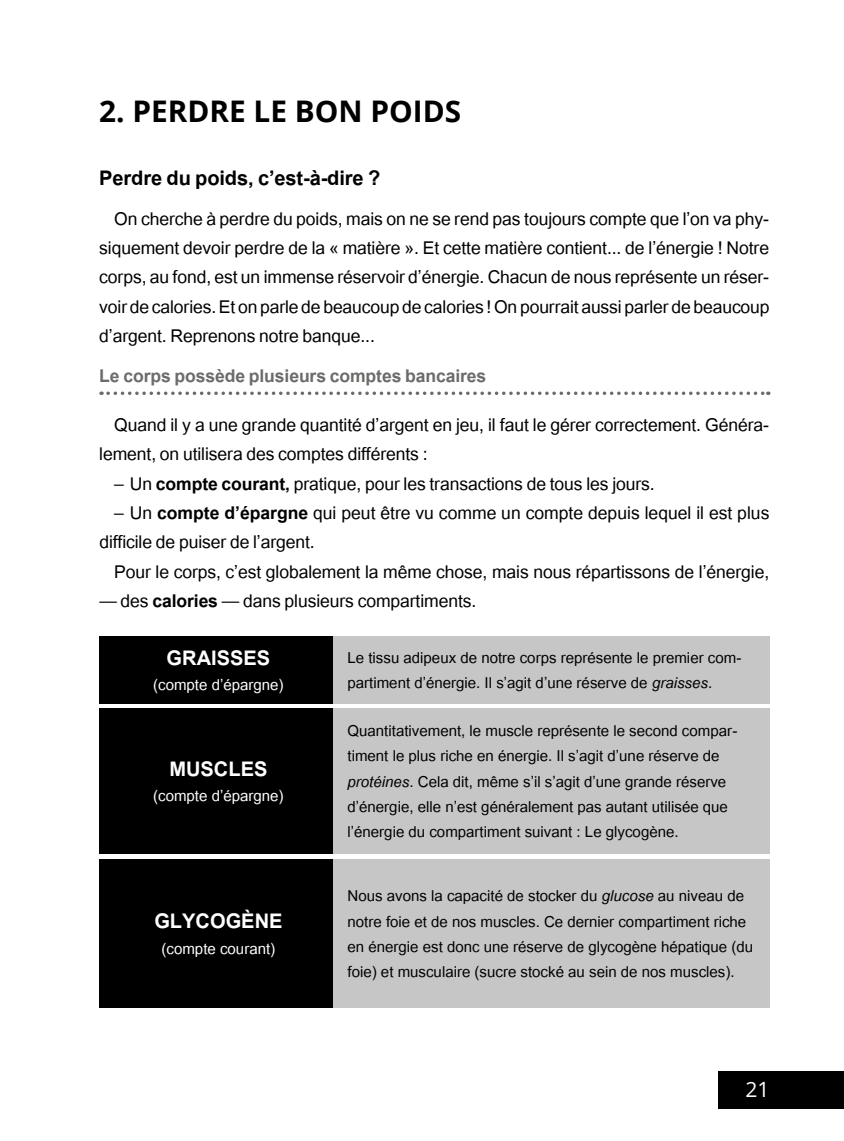
<style>
.page{position:relative;width:844px;height:1141px;background:#fff}
.page>*{position:absolute;margin:0;border:0;box-sizing:border-box;transform-origin:0 0}
.t1{font:700 29.75px "Open Sans";color:#000}
.t2{font:700 28px "Utsaah";letter-spacing:-.005em;color:#000}
.t3{font:700 28px "Utsaah";color:#fff}
.t4{font:24.5px/29.4px "Utsaah";letter-spacing:-.005em;color:#000;text-align:justify}
.t5{font:700 24.5px "Utsaah";letter-spacing:-.005em;color:#6b6b6a}
.t6{font:21px/25.2px "Utsaah";color:#000}
.t7{font:21px "Utsaah";color:#fff}
.t8{font:21px "Open Sans";color:#fff}
.s1{font-weight:700}
.s2{font-style:italic}
</style>
<div class="page">
<svg style="left:108px;top:392px;width:660px;height:3px"></svg>
<div style="left:99px;top:637px;width:238px;height:67px;background:#000"></div>
<div style="left:332px;top:637px;width:437px;height:67px;background:#c6c6c6"></div>
<div style="left:99px;top:708px;width:238px;height:146px;background:#000"></div>
<div style="left:332px;top:708px;width:437px;height:146px;background:#c6c6c6"></div>
<div style="left:99px;top:859px;width:238px;height:149px;background:#000"></div>
<div style="left:332px;top:859px;width:437px;height:149px;background:#c6c6c6"></div>
<div style="left:718px;top:1071px;width:125px;height:38px;background:#000"></div>
<p class="t1" style="left:99px;top:90px;width:363px">2. PERDRE LE BON POIDS</p>
<p class="t2" style="left:99px;top:165px;width:282px">Perdre du poids, c’est-à-dire ?</p>
<p class="t4" style="left:99px;top:206px;width:671px;text-indent:15px">On cherche à perdre du poids, mais on ne se rend pas toujours compte que l’on va phy&shy;siquement devoir perdre de la « matière ». Et cette matière contient... de l’énergie ! Notre corps, au fond, est un immense réservoir d’énergie. Chacun de nous représente un réser&shy;voir de calories. Et on parle de beaucoup de calories ! On pourrait aussi parler de beaucoup d’argent. Reprenons notre banque...</p>
<p class="t5" style="left:99px;top:363px;width:388px">Le corps possède plusieurs comptes bancaires</p>
<p class="t4" style="left:114px;top:412px;width:656px">Quand il y a une grande quantité d’argent en jeu, il faut le gérer correctement. Généra-</p>
<p class="t4" style="left:99px;top:441px;width:330px">lement, on utilisera des comptes différents :</p>
<p class="t4" style="left:114px;top:471px;width:542px">–– Un <span class="s1">compte courant,</span> pratique, pour les transactions de tous les jours.</p>
<p class="t4" style="left:114px;top:500px;width:656px">–– Un <span class="s1">compte d’épargne</span> qui peut être vu comme un compte depuis lequel il est plus</p>
<p class="t4" style="left:99px;top:529px;width:217px">difficile de puiser de l’argent.</p>
<p class="t4" style="left:114px;top:559px;width:656px">Pour le corps, c’est globalement la même chose, mais nous répartissons de l’énergie,</p>
<p class="t4" style="left:99px;top:588px;width:378px">— des <span class="s1">calories</span> — dans plusieurs compartiments.</p>
<p class="t3" style="left:166px;top:644px;width:105px">graisses</p>
<p class="t7" style="left:153px;top:675px;width:132px">(compte d’épargne)</p>
<p class="t6" style="left:347px;top:647px;width:395px">Le tissu adipeux de notre corps représente le premier com&shy;partiment d’énergie. Il s’agit d’une réserve de <span class="s2">graisses</span>.</p>
<p class="t3" style="left:169px;top:755px;width:100px">muscles</p>
<p class="t7" style="left:153px;top:786px;width:132px">(compte d’épargne)</p>
<p class="t3" style="left:154px;top:908px;width:130px">glycogène</p>
<p class="t7" style="left:161px;top:938px;width:115px">(compte courant)</p>
<p class="t6" style="left:347px;top:720px;width:391px">Quantitativement, le muscle représente le second compar&shy;timent le plus riche en énergie. Il s’agit d’une réserve de <span class="s2">protéines</span>. Cela dit, même s’il s’agit d’une grande réserve d’énergie, elle n’est généralement pas autant utilisée que l’énergie du compartiment suivant : Le glycogène.</p>
<p class="t6" style="left:347px;top:885px;width:407px">Nous avons la capacité de stocker du <span class="s2">glucose</span> au niveau de notre foie et de nos muscles. Ce dernier compartiment riche en énergie est donc une réserve de glycogène hépatique (du foie) et musculaire (sucre stocké au sein de nos muscles).</p>
<p class="t8" style="left:745px;top:1074px;width:26px">21</p>
</div>
